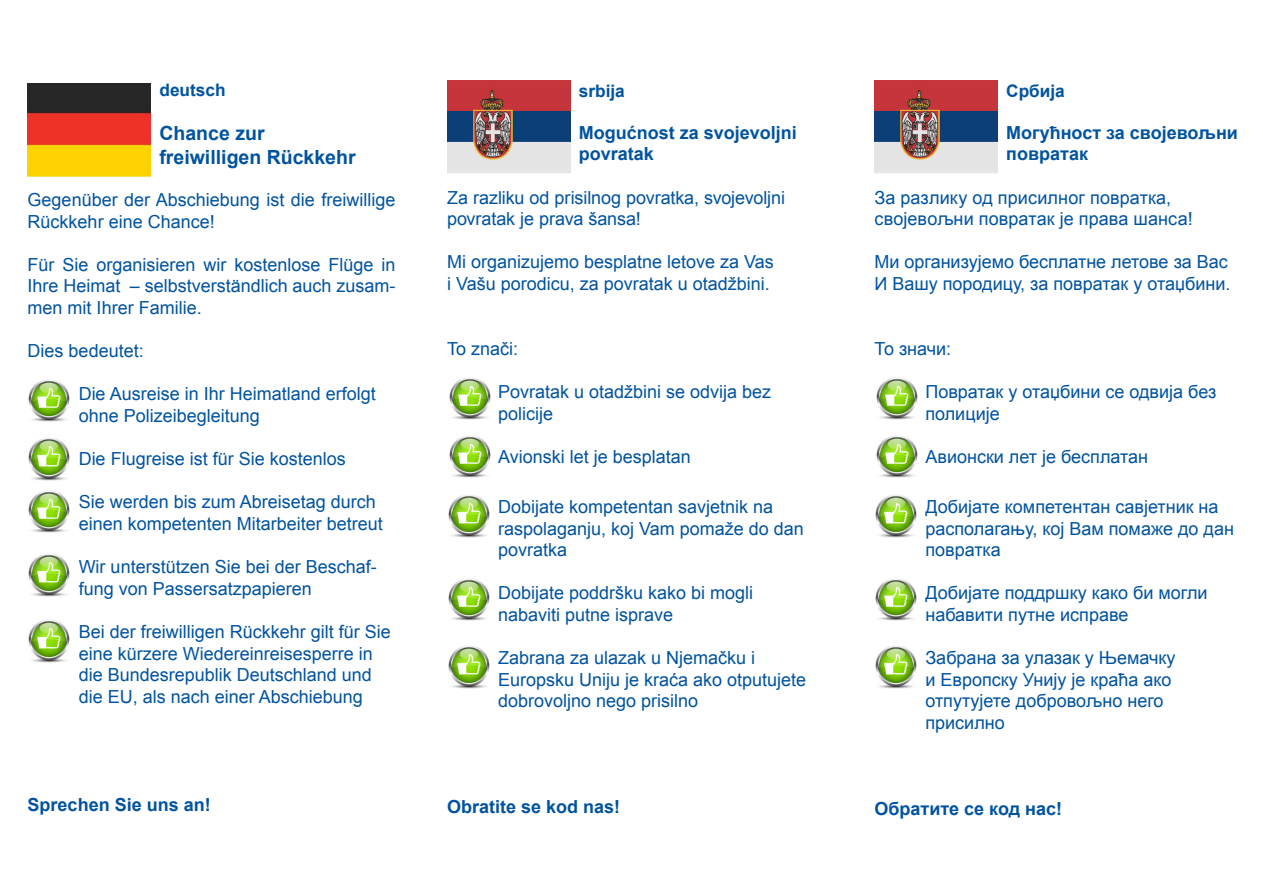
<style>
.page{position:relative;width:1263px;height:893px;background:#fff}
.page>*{position:absolute;margin:0;border:0;box-sizing:border-box;transform-origin:0 0}
.t1{font:700 19.5px "Arial";color:#0153a0}
.t2{font:18px/21.6px "Arial";color:#0153a0}
.t3{font:700 18px/21.6px "Arial";color:#0153a0}
.t4{font:700 17.25px "Arial";color:#0153a0}
</style>
<div class="page">
<img style="left:28px;top:84px;width:123px;height:92px">
<img style="left:28px;top:380px;width:42px;height:42px">
<img style="left:28px;top:438px;width:42px;height:42px">
<img style="left:28px;top:491px;width:42px;height:42px">
<img style="left:28px;top:554px;width:42px;height:42px">
<img style="left:28px;top:620px;width:42px;height:42px">
<img style="left:876px;top:378px;width:42px;height:42px">
<img style="left:876px;top:436px;width:42px;height:42px">
<img style="left:875px;top:495px;width:42px;height:42px">
<img style="left:875px;top:579px;width:42px;height:42px">
<img style="left:875px;top:646px;width:42px;height:42px">
<img style="left:874px;top:81px;width:124px;height:92px">
<img style="left:449px;top:378px;width:42px;height:42px">
<img style="left:449px;top:436px;width:42px;height:42px">
<img style="left:448px;top:495px;width:42px;height:42px">
<img style="left:448px;top:579px;width:42px;height:42px">
<img style="left:448px;top:646px;width:42px;height:42px">
<img style="left:447px;top:81px;width:123px;height:92px">
<p class="t4" style="left:159px;top:79px;width:68px">deutsch</p>
<p class="t1" style="left:159px;top:120px;width:107px">Chance zur</p>
<p class="t1" style="left:159px;top:144px;width:198px">freiwilligen Rückkehr</p>
<p class="t2" style="left:28px;top:189px;width:369px">Gegenüber der Abschiebung ist die freiwillige<br>Rückkehr eine Chance!</p>
<p class="t2" style="left:28px;top:254px;width:369px;text-align:justify">Für Sie organisieren wir kostenlose Flüge in Ihre Heimat – selbstverständlich auch zusam&shy;men mit Ihrer Familie.</p>
<p class="t2" style="left:28px;top:340px;width:118px">Dies bedeutet:</p>
<p class="t2" style="left:79px;top:383px;width:299px">Die Ausreise in Ihr Heimatland erfolgt ohne Polizeibegleitung</p>
<p class="t2" style="left:79px;top:448px;width:269px">Die Flugreise ist für Sie kostenlos</p>
<p class="t2" style="left:79px;top:491px;width:306px">Sie werden bis zum Abreisetag durch einen kompetenten Mitarbeiter betreut</p>
<p class="t2" style="left:79px;top:556px;width:300px">Wir unterstützen Sie bei der Beschaf&shy;fung von Passersatzpapieren</p>
<p class="t2" style="left:79px;top:621px;width:314px">Bei der freiwilligen Rückkehr gilt für Sie eine kürzere Wiedereinreisesperre in die Bundesrepublik Deutschland und die EU, als nach einer Abschiebung</p>
<p class="t3" style="left:28px;top:794px;width:185px">Sprechen Sie uns an!</p>
<p class="t4" style="left:579px;top:79px;width:48px">srbija</p>
<p class="t3" style="left:579px;top:122px;width:220px">Mogućnost za svojevoljni povratak</p>
<p class="t2" style="left:447px;top:187px;width:339px">Za razliku od prisilnog povratka, svojevoljni</p>
<p class="t2" style="left:447px;top:208px;width:195px">povratak je prava šansa!</p>
<p class="t2" style="left:447px;top:252px;width:328px">Mi organizujemo besplatne letove za Vas</p>
<p class="t2" style="left:447px;top:273px;width:324px">i Vašu porodicu, za povratak u otadžbini.</p>
<p class="t2" style="left:447px;top:338px;width:73px">To znači:</p>
<p class="t2" style="left:498px;top:381px;width:275px">Povratak u otadžbini se odvija bez policije</p>
<p class="t2" style="left:498px;top:446px;width:194px">Avionski let je besplatan</p>
<p class="t2" style="left:498px;top:496px;width:307px">Dobijate kompetentan savjetnik na raspolaganju, koj Vam pomaže do dan povratka</p>
<p class="t2" style="left:498px;top:582px;width:257px">Dobijate poddršku kako bi mogli</p>
<p class="t2" style="left:498px;top:604px;width:177px">nabaviti putne isprave</p>
<p class="t2" style="left:498px;top:647px;width:259px">Zabrana za ulazak u Njemačku i</p>
<p class="t2" style="left:498px;top:669px;width:310px">Europsku Uniju je kraća ako otputujete dobrovoljno nego prisilno</p>
<p class="t3" style="left:447px;top:796px;width:175px">Obratite se kod nas!</p>
<p class="t4" style="left:1006px;top:79px;width:60px">Србија</p>
<p class="t3" style="left:1006px;top:122px;width:233px">Могућност за својевољни повратак</p>
<p class="t2" style="left:874px;top:187px;width:320px">За разлику од присилног повратка, својевољни повратак је права шанса!</p>
<p class="t2" style="left:874px;top:252px;width:357px">Ми организујемо бесплатне летове за Вас<br>И Вашу породицу, за повратак у отаџбини.</p>
<p class="t2" style="left:874px;top:338px;width:78px">То значи:</p>
<p class="t2" style="left:925px;top:381px;width:292px">Повратак у отаџбини се одвија без полиције</p>
<p class="t2" style="left:925px;top:446px;width:224px">Авионски лет је бесплатан</p>
<p class="t2" style="left:925px;top:496px;width:310px">Добијате компетентан савјетник на располагању, кој Вам помаже до дан повратка</p>
<p class="t2" style="left:925px;top:582px;width:284px">Добијате поддршку како би могли набавити путне исправе</p>
<p class="t2" style="left:925px;top:647px;width:252px">Забрана за улазак у Њемачку и Европску Унију је краћа ако отпутујете добровољно него присилно</p>
<p class="t3" style="left:874px;top:799px;width:189px">Обратите се код нас!</p>
</div>
